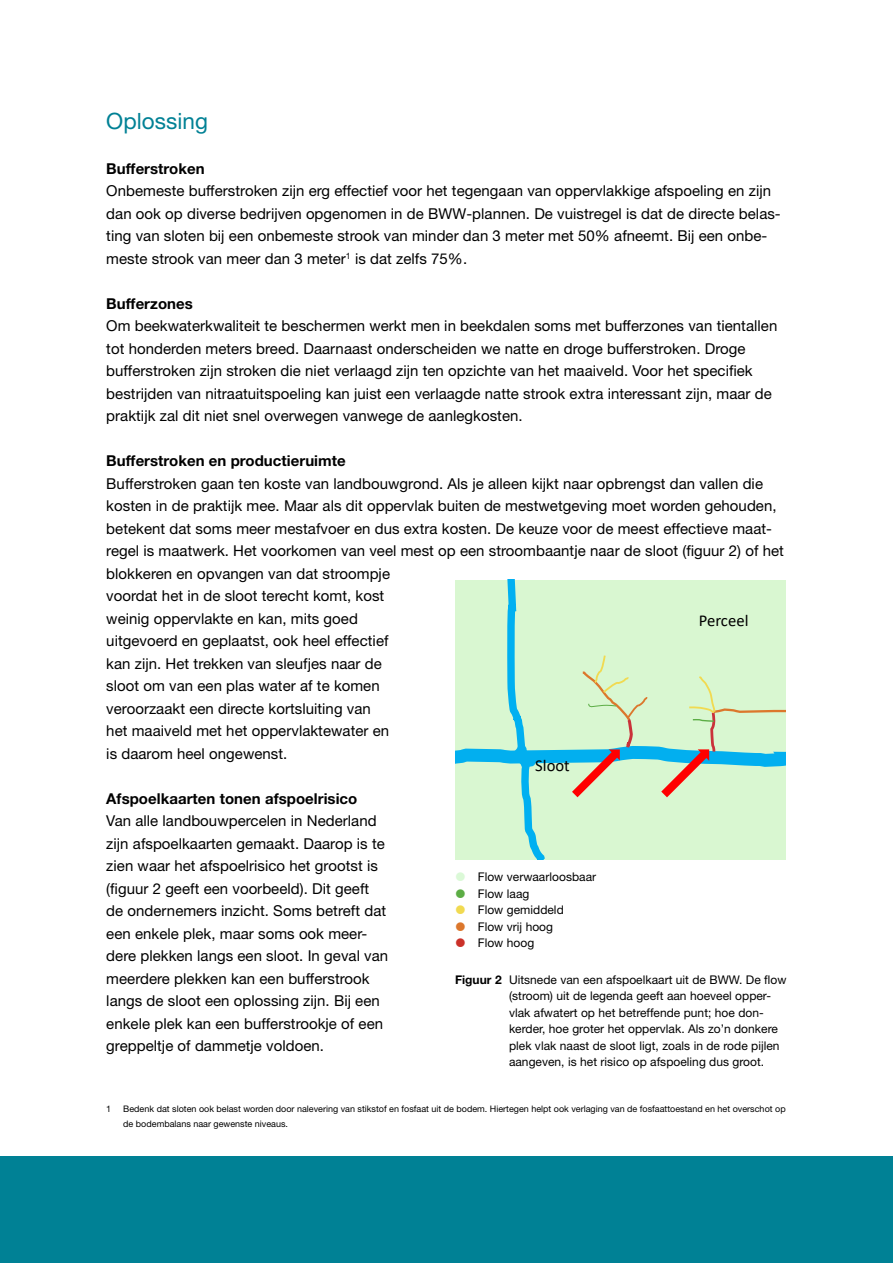
<style>
.page{position:relative;width:893px;height:1263px;background:#fff}
.page>*{position:absolute;margin:0;border:0;box-sizing:border-box;transform-origin:0 0}
.H1_paragraafkop{font:22.5px "Helvetica Neue LT Std";letter-spacing:.005em;color:#008195}
.t1{font:16.65px "Calibri";color:#000}
.Platte_tekst{font:15px/22.5px "Helvetica Neue LT Std";letter-spacing:.005em;color:#000}
.H2_tussenkop{font:700 15px "Helvetica Neue LT Std";letter-spacing:.005em;color:#000}
.Bijschrift_figuur_en_tabel{font:12px/16.5px "Helvetica Neue LT Std";letter-spacing:.005em;color:#000}
.Bijschrift_foto{font:12px "Helvetica Neue LT Std";letter-spacing:.005em;color:#000}
.Eind_en_voetnoten{font:9px/14.7px "Helvetica Neue LT Std";color:#000}
.s1{font-weight:700}
</style>
<div class="page">
<div style="left:0;top:1157px;width:893px;height:106px;background:#008195"></div>
<svg style="left:455px;top:580px;width:330px;height:279px;background:#cbeecf"></svg>
<h1 class="H1_paragraafkop" style="left:106px;top:107px;width:103px">Oplossing</h1>
<h2 class="H2_tussenkop" style="left:106px;top:159px;width:100px">Bufferstroken</h2>
<p class="Platte_tekst" style="left:106px;top:180px;width:676px">Onbemeste bufferstroken zijn erg effectief voor het tegengaan van oppervlakkige afspoeling en zijn dan ook op diverse bedrijven opgenomen in de BWW-plannen. De vuistregel is dat de directe belas&shy;ting van sloten bij een onbemeste strook van minder dan 3 meter met 50% afneemt. Bij een onbe&shy;meste strook van meer dan 3 meter<sup>1</sup> is dat zelfs 75%.</p>
<h2 class="H2_tussenkop" style="left:106px;top:294px;width:88px">Bufferzones</h2>
<p class="Platte_tekst" style="left:106px;top:315px;width:672px">Om beekwaterkwaliteit te beschermen werkt men in beekdalen soms met bufferzones van tientallen tot honderden meters breed. Daarnaast onderscheiden we natte en droge bufferstroken. Droge bufferstroken zijn stroken die niet verlaagd zijn ten opzichte van het maaiveld. Voor het specifiek bestrijden van nitraatuitspoeling kan juist een verlaagde natte strook extra interessant zijn, maar de praktijk zal dit niet snel overwegen vanwege de aanlegkosten.</p>
<h2 class="H2_tussenkop" style="left:106px;top:452px;width:241px">Bufferstroken en productieruimte</h2>
<p class="Platte_tekst" style="left:106px;top:472px;width:679px">Bufferstroken gaan ten koste van landbouwgrond. Als je alleen kijkt naar opbrengst dan vallen die kosten in de praktijk mee. Maar als dit oppervlak buiten de mestwetgeving moet worden gehouden, betekent dat soms meer mestafvoer en dus extra kosten. De keuze voor de meest effectieve maat&shy;regel is maatwerk. Het voorkomen van veel mest op een stroombaantje naar de sloot (figuur 2) of het blokkeren en opvangen van dat stroompje<br>voordat het in de sloot terecht komt, kost<br>weinig oppervlakte en kan, mits goed<br>uitgevoerd en geplaatst, ook heel effectief<br>kan zijn. Het trekken van sleufjes naar de<br>sloot om van een plas water af te komen<br>veroorzaakt een directe kortsluiting van<br>het maaiveld met het oppervlaktewater en<br>is daarom heel ongewenst.</p>
<h2 class="H2_tussenkop" style="left:106px;top:789px;width:253px">Afspoelkaarten tonen afspoelrisico</h2>
<p class="Platte_tekst" style="left:106px;top:810px;width:283px">Van alle landbouwpercelen in Nederland zijn afspoelkaarten gemaakt. Daarop is te zien waar het afspoelrisico het grootst is (figuur 2 geeft een voorbeeld). Dit geeft de ondernemers inzicht. Soms betreft dat een enkele plek, maar soms ook meer&shy;dere plekken langs een sloot. In geval van meerdere plekken kan een bufferstrook langs de sloot een oplossing zijn. Bij een enkele plek kan een bufferstrookje of een greppeltje of dammetje voldoen.</p>
<p class="t1" style="left:699px;top:609px;width:51px">Perceel</p>
<p class="t1" style="left:535px;top:753px;width:36px">Sloot</p>
<p class="Bijschrift_foto" style="left:478px;top:870px;width:120px">Flow verwaarloosbaar</p>
<p class="Bijschrift_foto" style="left:478px;top:886px;width:53px">Flow laag</p>
<p class="Bijschrift_foto" style="left:478px;top:903px;width:88px">Flow gemiddeld</p>
<p class="Bijschrift_foto" style="left:478px;top:919px;width:77px">Flow vrij hoog</p>
<p class="Bijschrift_foto" style="left:478px;top:936px;width:58px">Flow hoog</p>
<p class="Bijschrift_figuur_en_tabel" style="left:509px;top:971px;width:279px;text-indent:-54px"><span class="s1">Figuur 2</span> Uitsnede van een afspoelkaart uit de BWW. De flow (stroom) uit de legenda geeft aan hoeveel opper&shy;vlak afwatert op het betreffende punt; hoe don&shy;kerder, hoe groter het oppervlak. Als zo’n donkere plek vlak naast de sloot ligt, zoals in de rode pijlen aangeven, is het risico op afspoeling dus groot.</p>
<p class="Eind_en_voetnoten" style="left:106px;top:1101px;width:7px">1</p>
<p class="Eind_en_voetnoten" style="left:123px;top:1101px;width:664px">Bedenk dat sloten ook belast worden door nalevering van stikstof en fosfaat uit de bodem. Hiertegen helpt ook verlaging van de fosfaattoestand en het overschot op de bodembalans naar gewenste niveaus.</p>
</div>
